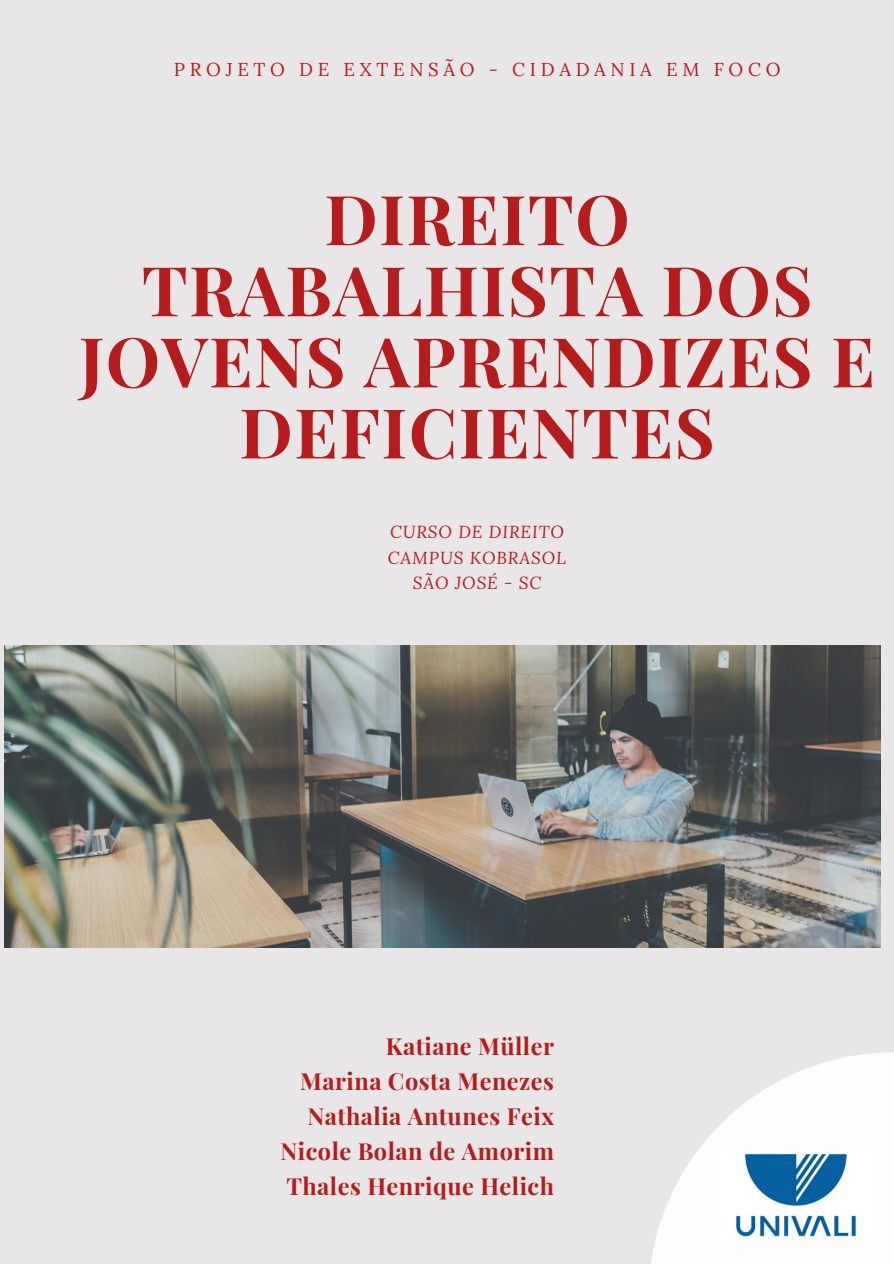
<style>
.page{position:relative;width:894px;height:1264px;background:#fff}
.page>*{position:absolute;margin:0;border:0;box-sizing:border-box;transform-origin:0 0}
.t1{font:700 68.85px/71.1px "Playfair Display";letter-spacing:.02em;color:#b71c1c;text-align:center}
.t2{font:700 23.55px/35px "Playfair Display";letter-spacing:.02em;color:#b71c1c;text-align:right}
.t3{font:18.6px "Lora";letter-spacing:.25em;color:#b71c1c}
.t4{font:italic 17.25px/25.7px "Lora";letter-spacing:.05em;color:#b71c1c;text-align:center}
</style>
<div class="page">
<div style="left:0;top:0;width:893px;height:1263px;background:#e8e6e6"></div>
<img style="left:5px;top:645px;width:874px;height:302px">
<svg style="left:651px;top:1052px;width:242px;height:211px;fill:#fefefe"></svg>
<img style="left:720px;top:1152px;width:149px;height:86px">
<p class="t3" style="left:174px;top:57px;width:608px">PROJETO DE EXTENSÃO - CIDADANIA EM FOCO</p>
<h1 class="t1" style="left:79px;top:181px;width:797px">DIREITO<br>TRABALHISTA DOS<br>JOVENS APRENDIZES E<br>DEFICIENTES</h1>
<p class="t4" style="left:388px;top:519px;width:180px">CURSO DE DIREITO<br>CAMPUS KOBRASOL<br>SÃO JOSÉ - SC</p>
<p class="t2" style="left:280px;top:1027px;width:275px">Katiane Müller<br>Marina Costa Menezes<br>Nathalia Antunes Feix<br>Nicole Bolan de Amorim<br>Thales Henrique Helich</p>
</div>
